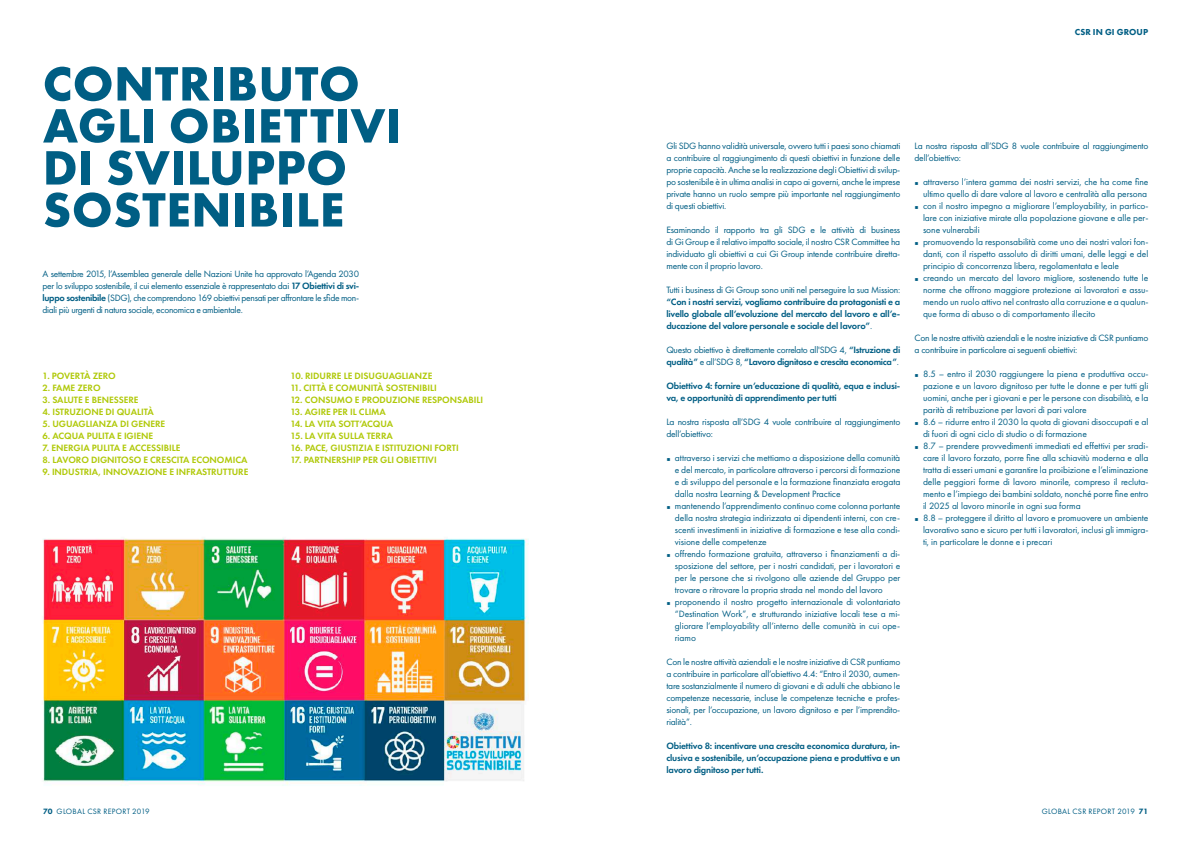
<style>
.page{position:relative;width:1191px;height:842px;background:#fff}
.page>*{position:absolute;margin:0;border:0;box-sizing:border-box;transform-origin:0 0}
.t1{font:700 50px/42px "Futura PT";letter-spacing:.01em;color:#005e84}
.t2{font:9.5px/12px "Futura PT";letter-spacing:-.005em;color:#005e84;text-align:justify}
.t3{font:600 9.5px "Futura PT";letter-spacing:-.005em;color:#b0c909}
.t4{font:600 9.5px/12px "Futura PT";letter-spacing:-.02em;color:#005e84;text-align:justify}
.t5{font:9.5px/12px "Futura PT";letter-spacing:-.03em;color:#005e84}
.t6{font:800 9px "Futura PT";color:#005e84}
.t7{font:8px "Futura PT";letter-spacing:.035em;color:#005e84}
.s1{font-weight:600}
.s2{font-weight:400}
.s3{font-weight:800}
</style>
<div class="page">
<img style="left:43px;top:538px;width:486px;height:248px">
<h1 class="t1" style="left:43px;top:62px;width:360px">CONTRIBUTO<br>AGLI OBIETTIVI<br>DI SVILUPPO<br>SOSTENIBILE</h1>
<p class="t2" style="left:43px;top:267px;width:318px">A settembre 2015, l’Assemblea generale delle Nazioni Unite ha approvato l’Agenda 2030 per lo sviluppo sostenibile, il cui elemento essenziale è rappresentato dai <span class="s1">17 Obiettivi di svi&shy;luppo sostenibile</span> (SDG), che comprendono 169 obiettivi pensati per affrontare le sfide mon&shy;diali più urgenti di natura sociale, economica e ambientale.</p>
<p class="t3" style="left:43px;top:369px;width:75px">1. POVERTÀ ZERO</p>
<p class="t3" style="left:43px;top:381px;width:60px">2. FAME ZERO</p>
<p class="t3" style="left:43px;top:393px;width:97px">3. SALUTE E BENESSERE</p>
<p class="t3" style="left:43px;top:405px;width:113px">4. ISTRUZIONE DI QUALITÀ</p>
<p class="t3" style="left:43px;top:417px;width:124px">5. UGUAGLIANZA DI GENERE</p>
<p class="t3" style="left:43px;top:429px;width:112px">6. ACQUA PULITA E IGIENE</p>
<p class="t3" style="left:43px;top:441px;width:139px">7. ENERGIA PULITA E ACCESSIBILE</p>
<p class="t3" style="left:43px;top:453px;width:206px">8. LAVORO DIGNITOSO E CRESCITA ECONOMICA</p>
<p class="t3" style="left:43px;top:465px;width:207px">9. INDUSTRIA, INNOVAZIONE E INFRASTRUTTURE</p>
<p class="t3" style="left:291px;top:369px;width:143px">10. RIDURRE LE DISUGUAGLIANZE</p>
<p class="t3" style="left:291px;top:381px;width:148px">11. CITTÀ E COMUNITÀ SOSTENIBILI</p>
<p class="t3" style="left:291px;top:393px;width:194px">12. CONSUMO E PRODUZIONE RESPONSABILI</p>
<p class="t3" style="left:291px;top:405px;width:97px">13. AGIRE PER IL CLIMA</p>
<p class="t3" style="left:291px;top:417px;width:104px">14. LA VITA SOTT’ACQUA</p>
<p class="t3" style="left:291px;top:429px;width:104px">15. LA VITA SULLA TERRA</p>
<p class="t3" style="left:291px;top:441px;width:170px">16. PACE, GIUSTIZIA E ISTITUZIONI FORTI</p>
<p class="t3" style="left:291px;top:453px;width:148px">17. PARTNERSHIP PER GLI OBIETTIVI</p>
<p class="t6" style="left:1074px;top:27px;width:7px">CSR</p>
<p class="t6" style="left:1093px;top:27px;width:32px">INGIGROUP</p>
<p class="t2" style="left:666px;top:140px;width:235px">Gli SDG hanno validità universale, ovvero tutti i paesi sono chiamati a contribuire al raggiungimento di questi obiettivi in funzione delle proprie capacità. Anche se la realizzazione degli Obiettivi di svilup&shy;po sostenibile è in ultima analisi in capo ai governi, anche le imprese private hanno un ruolo sempre più importante nel raggiungimento di questi obiettivi.</p>
<p class="t2" style="left:666px;top:224px;width:235px">Esaminando il rapporto tra gli SDG e le attività di business di Gi Group e il relativo impatto sociale, il nostro CSR Committee ha individuato gli obiettivi a cui Gi Group intende contribuire diretta&shy;mente con il proprio lavoro.</p>
<p class="t2" style="left:666px;top:284px;width:235px">Tutti i business di Gi Group sono uniti nel perseguire la sua Mission:</p>
<p class="t4" style="left:666px;top:296px;width:235px">“Con i nostri servizi, vogliamo contribuire da protagonisti e a livello globale all’evoluzione del mercato del lavoro e all’e&shy;ducazione del valore personale e sociale del lavoro”<span class="s2">.</span></p>
<p class="t5" style="left:666px;top:344px;width:235px">Questo obiettivo è direttamente correlato all'SDG 4, <span class="s1">“Istruzione di qualità”</span> e all’SDG 8, <span class="s1">“Lavoro dignitoso e crescita economica”</span>.</p>
<p class="t4" style="left:666px;top:380px;width:235px">Obiettivo 4: fornire un’educazione di qualità, equa e inclusi&shy;va, e opportunità di apprendimento per tutti</p>
<p class="t2" style="left:666px;top:416px;width:235px">La nostra risposta all’SDG 4 vuole contribuire al raggiungimento dell’obiettivo:</p>
<p class="t2" style="left:675px;top:452px;width:227px;text-indent:-9px">▪ attraverso i servizi che mettiamo a disposizione della comunità e del mercato, in particolare attraverso i percorsi di formazione e di sviluppo del personale e la formazione finanziata erogata dalla nostra Learning &amp; Development Practice</p>
<p class="t2" style="left:675px;top:500px;width:227px;text-indent:-9px">▪ mantenendo l’apprendimento continuo come colonna portante della nostra strategia indirizzata ai dipendenti interni, con cre&shy;scenti investimenti in iniziative di formazione e tese alla condi&shy;visione delle competenze</p>
<p class="t2" style="left:675px;top:548px;width:227px;text-indent:-9px">▪ offrendo formazione gratuita, attraverso i finanziamenti a di&shy;sposizione del settore, per i nostri candidati, per i lavoratori e per le persone che si rivolgono alle aziende del Gruppo per trovare o ritrovare la propria strada nel mondo del lavoro</p>
<p class="t2" style="left:675px;top:596px;width:227px;text-indent:-9px">▪ proponendo il nostro progetto internazionale di volontariato “Destination Work”, e strutturando iniziative locali tese a mi&shy;gliorare l’employability all’interno delle comunità in cui ope&shy;riamo</p>
<p class="t2" style="left:666px;top:656px;width:235px">Con le nostre attività aziendali e le nostre iniziative di CSR puntiamo a contribuire in particolare all’obiettivo 4.4: “Entro il 2030, aumen&shy;tare sostanzialmente il numero di giovani e di adulti che abbiano le competenze necessarie, incluse le competenze tecniche e profes&shy;sionali, per l’occupazione, un lavoro dignitoso e per l’imprendito&shy;rialità”.</p>
<p class="t4" style="left:666px;top:740px;width:235px">Obiettivo 8: incentivare una crescita economica duratura, in&shy;clusiva e sostenibile, un’occupazione piena e produttiva e un lavoro dignitoso per tutti.</p>
<p class="t2" style="left:914px;top:140px;width:235px">La nostra risposta all’SDG 8 vuole contribuire al raggiungimento dell’obiettivo:</p>
<p class="t2" style="left:914px;top:176px;width:235px;text-align:right">▪ attraverso l’intera gamma dei nostri servizi, che ha come fine ultimo quello di dare valore al lavoro e centralità alla persona</p>
<p class="t2" style="left:923px;top:200px;width:227px;text-indent:-9px">▪ con il nostro impegno a migliorare l’employability, in partico&shy;lare con iniziative mirate alla popolazione giovane e alle per&shy;sone vulnerabili</p>
<p class="t2" style="left:923px;top:236px;width:227px;text-indent:-9px">▪ promuovendo la responsabilità come uno dei nostri valori fon&shy;danti, con il rispetto assoluto di diritti umani, delle leggi e del principio di concorrenza libera, regolamentata e leale</p>
<p class="t2" style="left:923px;top:272px;width:227px;text-indent:-9px">▪ creando un mercato del lavoro migliore, sostenendo tutte le norme che offrono maggiore protezione ai lavoratori e assu&shy;mendo un ruolo attivo nel contrasto alla corruzione e a qualun&shy;que forma di abuso o di comportamento illecito</p>
<p class="t2" style="left:914px;top:332px;width:235px">Con le nostre attività aziendali e le nostre iniziative di CSR puntiamo a contribuire in particolare ai seguenti obiettivi:</p>
<p class="t2" style="left:923px;top:368px;width:227px;text-indent:-9px">▪ 8.5 – entro il 2030 raggiungere la piena e produttiva occu&shy;pazione e un lavoro dignitoso per tutte le donne e per tutti gli uomini, anche per i giovani e per le persone con disabilità, e la parità di retribuzione per lavori di pari valore</p>
<p class="t2" style="left:923px;top:416px;width:227px;text-indent:-9px">▪ 8.6 – ridurre entro il 2030 la quota di giovani disoccupati e al di fuori di ogni ciclo di studio o di formazione</p>
<p class="t2" style="left:923px;top:440px;width:227px;text-indent:-9px">▪ 8.7 – prendere provvedimenti immediati ed effettivi per sradi&shy;care il lavoro forzato, porre fine alla schiavitù moderna e alla tratta di esseri umani e garantire la proibizione e l’eliminazione delle peggiori forme di lavoro minorile, compreso il recluta&shy;mento e l’impiego dei bambini soldato, nonché porre fine entro il 2025 al lavoro minorile in ogni sua forma</p>
<p class="t2" style="left:923px;top:512px;width:227px;text-indent:-9px">▪ 8.8 – proteggere il diritto al lavoro e promuovere un ambiente lavorativo sano e sicuro per tutti i lavoratori, inclusi gli immigra&shy;ti, in particolare le donne e i precari</p>
<p class="t7" style="left:43px;top:806px;width:108px"><span class="s3">70</span> GLOBAL CSR REPORT 2019</p>
<p class="t7" style="left:1041px;top:806px;width:108px">GLOBAL CSR REPORT 2019 <span class="s3">71</span></p>
</div>
